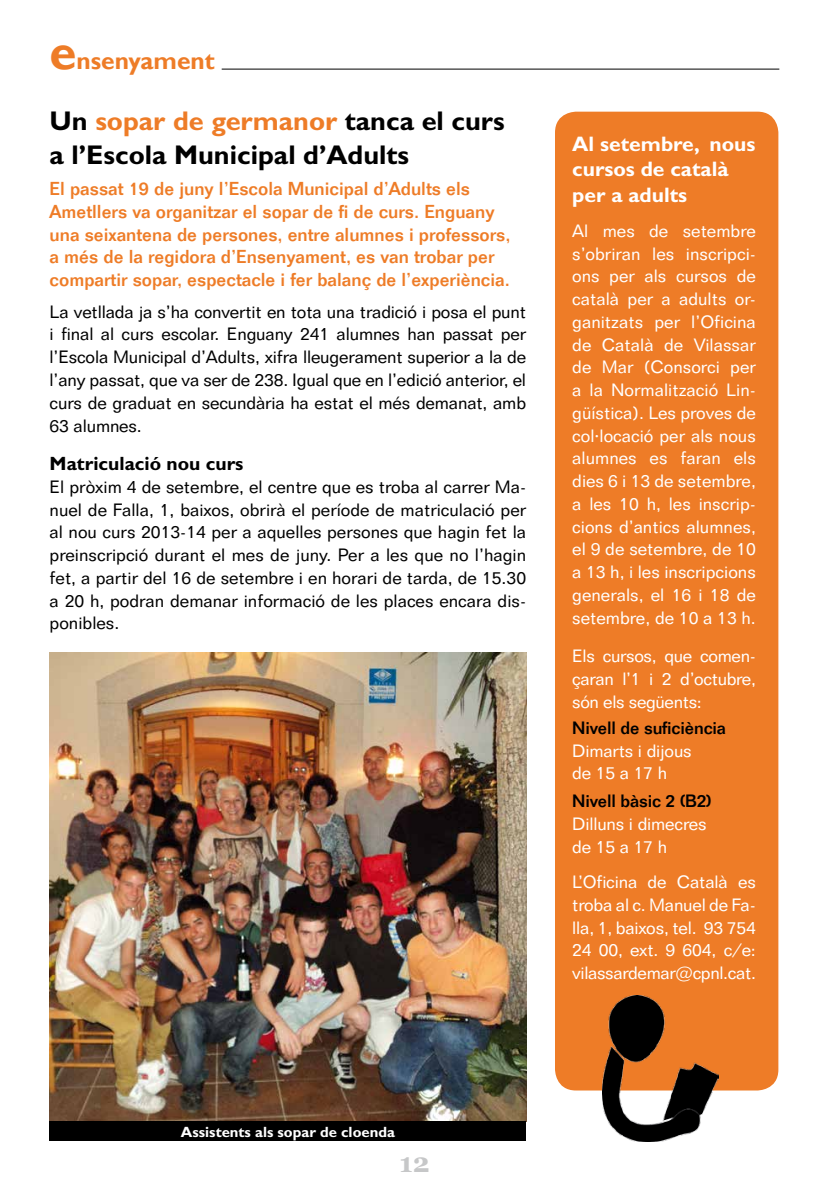
<style>
.page{position:relative;width:829px;height:1191px;background:#fff}
.page>*{position:absolute;margin:0;border:0;box-sizing:border-box;transform-origin:0 0}
.t1{font:700 27.12px/33.2px "Gill Sans";color:#000}
.t2{font:700 26.95px "Georgia";color:#c6c7c8}
.t3{font:700 24.5px "Gill Sans";color:#ee7c27}
.t4{font:700 21px/25.4px "Gill Sans";color:#fff}
.t5{font:700 19.25px "Gill Sans";color:#000}
.t6{font:500 18.38px/22.8px "Folio";color:#ee7c27}
.t7{font:17.5px/22.8px "Folio BT";letter-spacing:-.005em;color:#000;text-align:justify}
.t8{font:17.5px/22.8px "Folio BT";letter-spacing:-.01em;color:#fff;text-align:justify}
.t9{font:500 17.5px "Folio";letter-spacing:-.01em;color:#000}
.t10{font:700 14.88px "Gill Sans";color:#fff}
.s1{font-size:49px}
.s2{color:#ee7c27}
</style>
<div class="page">
<div style="left:555px;top:112px;width:223px;height:978px;background:#ee7c27;border-radius:21px"></div>
<hr style="left:222px;top:69px;width:557px;height:1px;background:#000">
<img style="left:50px;top:652px;width:476px;height:469px">
<div style="left:50px;top:1121px;width:476px;height:20px;background:#000"></div>
<img style="left:602px;top:995px;width:116px;height:146px">
<h3 class="t3" style="left:49px;top:46px;width:167px"><span class="s1">e</span>nsenyament</h3>
<h1 class="t1" style="left:50px;top:104px;width:456px">Un <span class="s2">sopar de germanor</span> tanca el curs a l’Escola Municipal d’Adults</h1>
<p class="t6" style="left:50px;top:177px;width:462px">El passat 19 de juny l’Escola Municipal d’Adults els Ametllers va organitzar el sopar de fi de curs. Enguany una seixantena de persones, entre alumnes i professors, a més de la regidora d’Ensenyament, es van trobar per compartir sopar, espectacle i fer balanç de l’experiència.</p>
<p class="t7" style="left:50px;top:300px;width:478px">La vetllada ja s’ha convertit en tota una tradició i posa el punt i final al curs escolar. Enguany 241 alumnes han passat per l’Escola Municipal d’Adults, xifra lleugerament superior a la de l’any passat, que va ser de 238. Igual que en l’edició anterior, el curs de graduat en secundària ha estat el més demanat, amb 63 alumnes.</p>
<p class="t5" style="left:50px;top:452px;width:195px">Matriculació nou curs</p>
<p class="t7" style="left:50px;top:475px;width:478px">El pròxim 4 de setembre, el centre que es troba al carrer Ma&shy;nuel de Falla, 1, baixos, obrirà el període de matriculació per al nou curs 2013-14 per a aquelles persones que hagin fet la preinscripció durant el mes de juny. Per a les que no l’hagin fet, a partir del 16 de setembre i en horari de tarda, de 15.30 a 20 h, podran demanar informació de les places encara dis&shy;ponibles.</p>
<p class="t4" style="left:572px;top:131px;width:185px">Al setembre, nous cursos de català per a adults</p>
<p class="t8" style="left:572px;top:219px;width:185px">Al mes de setembre s’obriran les inscripci&shy;ons per als cursos de català per a adults or&shy;ganitzats per l’Oficina de Català de Vilassar de Mar (Consorci per a la Normalització Lin&shy;güística). Les proves de col·locació per als nous alumnes es faran els dies 6 i 13 de setembre, a les 10 h, les inscrip&shy;cions d’antics alumnes, el 9 de setembre, de 10 a 13 h, i les inscripcions generals, el 16 i 18 de setembre, de 10 a 13 h.</p>
<p class="t8" style="left:572px;top:644px;width:185px">Els cursos, que comen&shy;çaran l’1 i 2 d’octubre, són els següents:</p>
<p class="t9" style="left:572px;top:717px;width:155px">Nivell de suficiència</p>
<p class="t8" style="left:572px;top:739px;width:121px">Dimarts i dijous de 15 a 17 h</p>
<p class="t9" style="left:572px;top:790px;width:141px">Nivell bàsic 2 (B2)</p>
<p class="t8" style="left:572px;top:812px;width:136px">Dilluns i dimecres de 15 a 17 h</p>
<p class="t8" style="left:572px;top:870px;width:185px">L’Oficina de Català es troba al c. Manuel de Fa&shy;lla, 1, baixos, tel. 93 754<br>24 00, ext. 9 604, c/e: vilassardemar@cpnl.cat.</p>
<p class="t10" style="left:181px;top:1122px;width:215px">Assistents als sopar de cloenda</p>
<h2 class="t2" style="left:399px;top:1147px;width:32px">12</h2>
</div>
